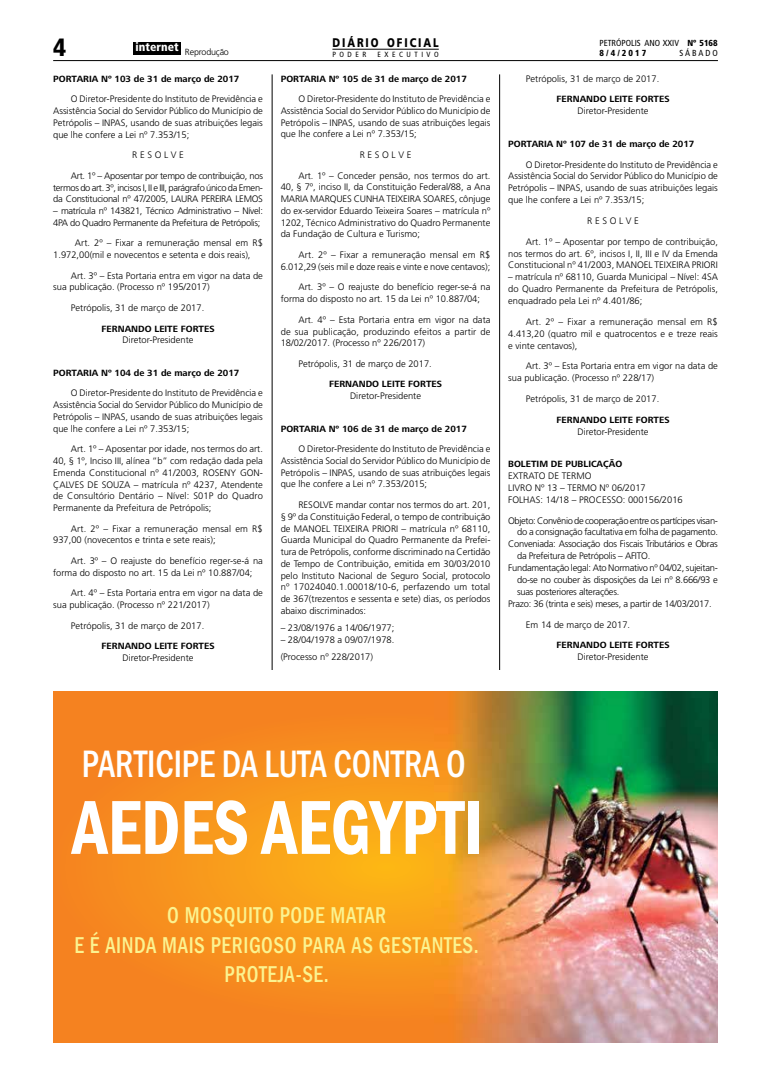
<style>
.page{position:relative;width:780px;height:1081px;background:#fff}
.page>*{position:absolute;margin:0;border:0;box-sizing:border-box;transform-origin:0 0}
.t1{font:600 condensed 79.12px "Franklin Gothic";color:#fff;scale:.88 1}
.t2{font:500 condensed 39.5px "Franklin Gothic";color:#fff;scale:.88 1}
.t3{font:900 condensed 25px "Frutiger";color:#000}
.t4{font:500 condensed 23.75px/29.6px "Franklin Gothic";letter-spacing:.03em;color:#fbf390;text-align:center;scale:.88 1}
.t5{font:900 12.5px "Frutiger";letter-spacing:.19em;color:#000;scale:.8 1}
.t6{font:900 condensed 11.88px "Frutiger";color:#fff}
.t7{font:300 9.38px/11.8px "Frutiger";color:#000;text-align:justify}
.t8{font:300 9.38px "Frutiger";letter-spacing:-.025em;color:#000}
.t9{font:700 9.38px "Frutiger Next LT";color:#000}
.t10{font:300 9.38px/11.8px "Frutiger";letter-spacing:-.035em;color:#000}
.t11{font:300 9.38px/20.6px "Frutiger";letter-spacing:-.03em;color:#000}
.t12{font:300 8.88px "Frutiger";letter-spacing:-.02em;color:#000}
.t13{font:condensed 8.75px "Frutiger";color:#000}
.t14{font:900 condensed 8.75px "Frutiger";color:#000}
.t15{font:condensed 7.5px "Frutiger";letter-spacing:.465em;color:#000}
.s1{font-weight:900}
</style>
<div class="page">
<hr style="left:499px;top:74px;width:1px;height:971px;background:#000">
<hr style="left:272px;top:74px;width:1px;height:971px;background:#000">
<hr style="left:53px;top:60px;width:665px;height:1px;background:#000">
<hr style="left:332px;top:49px;width:107px;height:1px;background:#000">
<div style="left:133px;top:43px;width:47px;height:12px;background:#000"></div>
<svg style="left:53px;top:691px;width:381px;height:351px;background:#f78f1d"></svg>
<img style="left:434px;top:691px;width:284px;height:351px">
<h3 class="t3" style="left:53px;top:32px;width:15px">4</h3>
<p class="t6" style="left:136px;top:40px;width:45px">internet</p>
<p class="t9" style="left:53px;top:73px;width:188px">PORTARIA Nº 103 de 31 de março de 2017</p>
<p class="t7" style="left:53px;top:93px;width:211px;text-indent:18px">O Diretor-Presidente do Instituto de Previdência e Assistência Social do Servidor Público do Município de Petrópolis – INPAS, usando de suas atribuições legais que lhe confere a Lei nº 7.353/15;</p>
<p class="t11" style="left:71px;top:145px;width:193px;text-indent:61px">R E S O L V E<br>Art. 1º – Aposentar por tempo de contribuição, nos</p>
<p class="t10" style="left:53px;top:181px;width:211px">termos do art. 3º, incisos I, II e III, parágrafo único da Emen&shy;da Constitucional nº 47/2005, LAURA PEREIRA LEMOS</p>
<p class="t11" style="left:53px;top:205px;width:211px;line-height:11.8px">– matrícula nº 143821, Técnico Administrativo – Nível:<br>4PA do Quadro Permanente da Prefeitura de Petrópolis;</p>
<p class="t7" style="left:53px;top:237px;width:211px;text-indent:22px">Art. 2º – Fixar a remuneração mensal em R$<br>1.972,00(mil e novecentos e setenta e dois reais),</p>
<p class="t7" style="left:53px;top:270px;width:211px;text-indent:18px">Art. 3º – Esta Portaria entra em vigor na data de sua publicação. (Processo nº 195/2017)</p>
<p class="t7" style="left:71px;top:302px;width:135px">Petrópolis, 31 de março de 2017.</p>
<p class="t9" style="left:102px;top:323px;width:114px">FERNANDO LEITE FORTES</p>
<p class="t7" style="left:122px;top:334px;width:73px">Diretor-Presidente</p>
<p class="t9" style="left:53px;top:367px;width:188px">PORTARIA Nº 104 de 31 de março de 2017</p>
<p class="t7" style="left:53px;top:387px;width:211px;text-indent:18px">O Diretor-Presidente do Instituto de Previdência e Assistência Social do Servidor Público do Município de Petrópolis – INPAS, usando de suas atribuições legais que lhe confere a Lei nº 7.353/15;</p>
<p class="t7" style="left:53px;top:443px;width:211px;text-indent:18px">Art. 1º – Aposentar por idade, nos termos do art.<br>40, § 1º, Inciso III, alínea “b” com redação dada pela Emenda Constitucional nº 41/2003, ROSENY GON-ÇALVES DE SOUZA – matrícula nº 4237, Atendente de Consultório Dentário – Nível: S01P do Quadro Permanente da Prefeitura de Petrópolis;</p>
<p class="t7" style="left:53px;top:522px;width:211px;text-indent:18px">Art. 2º – Fixar a remuneração mensal em R$<br>937,00 (novecentos e trinta e sete reais);</p>
<p class="t7" style="left:53px;top:555px;width:211px;text-indent:18px">Art. 3º – O reajuste do benefício reger-se-á na forma do disposto no art. 15 da Lei nº 10.887/04;</p>
<p class="t7" style="left:53px;top:587px;width:211px;text-indent:18px">Art. 4º – Esta Portaria entra em vigor na data de sua publicação. (Processo nº 221/2017)</p>
<p class="t7" style="left:71px;top:619px;width:135px">Petrópolis, 31 de março de 2017.</p>
<p class="t9" style="left:102px;top:641px;width:114px">FERNANDO LEITE FORTES</p>
<p class="t7" style="left:122px;top:652px;width:73px">Diretor-Presidente</p>
<p class="t12" style="left:185px;top:46px;width:45px">Reprodução</p>
<h3 class="t5" style="left:332px;top:35px;width:134px">DIÁRIO OFICIAL</h3>
<p class="t13" style="left:599px;top:37px;width:120px">PETRÓPOLIS ANO XXIV <span class="s1">Nº 5168</span></p>
<p class="t15" style="left:332px;top:50px;width:35px">PODER</p>
<p class="t15" style="left:377px;top:50px;width:63px">EXECUTIVO</p>
<p class="t14" style="left:599px;top:47px;width:48px">8/4/2017</p>
<p class="t13" style="left:679px;top:47px;width:39px">SÁBADO</p>
<p class="t9" style="left:281px;top:73px;width:188px">PORTARIA Nº 105 de 31 de março de 2017</p>
<p class="t7" style="left:281px;top:93px;width:211px;text-indent:18px">O Diretor-Presidente do Instituto de Previdência e Assistência Social do Servidor Público do Município de Petrópolis – INPAS, usando de suas atribuições legais que lhe confere a Lei nº 7.353/15;</p>
<p class="t7" style="left:298px;top:144px;width:193px;line-height:20.6px;text-indent:61px">R E S O L V E<br>Art. 1º – Conceder pensão, nos termos do art.</p>
<p class="t7" style="left:281px;top:181px;width:211px">40, § 7º, inciso II, da Constituição Federal/88, a Ana MARIA MARQUES CUNHA TEIXEIRA SOARES, cônjuge do ex-servidor Eduardo Teixeira Soares – matrícula nº 1202, Técnico Administrativo do Quadro Permanente da Fundação de Cultura e Turismo;</p>
<p class="t7" style="left:281px;top:249px;width:211px;text-align:right">Art. 2º – Fixar a remuneração mensal em R$<br>6.012,29 (seis mil e doze reais e vinte e nove centavos);</p>
<p class="t7" style="left:281px;top:281px;width:211px;text-indent:18px">Art. 3º – O reajuste do benefício reger-se-á na forma do disposto no art. 15 da Lei nº 10.887/04;</p>
<p class="t7" style="left:281px;top:314px;width:211px;text-indent:18px">Art. 4º – Esta Portaria entra em vigor na data de sua publicação, produzindo efeitos a partir de 18/02/2017. (Processo nº 226/2017)</p>
<p class="t7" style="left:298px;top:358px;width:135px">Petrópolis, 31 de março de 2017.</p>
<p class="t9" style="left:329px;top:379px;width:114px">FERNANDO LEITE FORTES</p>
<p class="t7" style="left:350px;top:390px;width:73px">Diretor-Presidente</p>
<p class="t9" style="left:281px;top:423px;width:188px">PORTARIA Nº 106 de 31 de março de 2017</p>
<p class="t7" style="left:281px;top:443px;width:211px;text-indent:18px">O Diretor-Presidente do Instituto de Previdência e Assistência Social do Servidor Público do Município de Petrópolis – INPAS, usando de suas atribuições legais que lhe confere a Lei nº 7.353/2015;</p>
<p class="t7" style="left:281px;top:499px;width:211px;text-indent:18px">RESOLVE mandar contar nos termos do art. 201, § 9º da Constituição Federal, o tempo de contribuição de MANOEL TEIXEIRA PRIORI – matrícula nº 68110, Guarda Municipal do Quadro Permanente da Prefei&shy;tura de Petrópolis, conforme discriminado na Certidão de Tempo de Contribuição, emitida em 30/03/2010 pelo Instituto Nacional de Seguro Social, protocolo nº 17024040.1.00018/10-6, perfazendo um total de 367(trezentos e sessenta e sete) dias, os períodos abaixo discriminados:</p>
<p class="t7" style="left:281px;top:622px;width:115px">– 23/08/1976 a 14/06/1977;</p>
<p class="t7" style="left:281px;top:631px;width:115px;line-height:17.2px">– 28/04/1978 a 09/07/1978. (Processo nº 228/2017)</p>
<p class="t7" style="left:526px;top:72px;width:135px">Petrópolis, 31 de março de 2017.</p>
<p class="t9" style="left:556px;top:94px;width:114px">FERNANDO LEITE FORTES</p>
<p class="t7" style="left:577px;top:105px;width:73px">Diretor-Presidente</p>
<p class="t9" style="left:508px;top:138px;width:188px">PORTARIA Nº 107 de 31 de março de 2017</p>
<p class="t7" style="left:508px;top:158px;width:211px;text-indent:18px">O Diretor-Presidente do Instituto de Previdência e Assistência Social do Servidor Público do Município de Petrópolis – INPAS, usando de suas atribuições legais que lhe confere a Lei nº 7.353/15;</p>
<p class="t7" style="left:587px;top:215px;width:53px">R E S O L V E</p>
<p class="t7" style="left:508px;top:235px;width:211px;text-indent:18px">Art. 1º – Aposentar por tempo de contribuição, nos termos do art. 6º, incisos I, II, III e IV da Emenda Constitucional nº 41/2003, MANOEL TEIXEIRA PRIORI</p>
<p class="t7" style="left:508px;top:271px;width:211px">– matrícula nº 68110, Guarda Municipal – Nível: 4SA do Quadro Permanente da Prefeitura de Petrópolis, enquadrado pela Lei nº 4.401/86;</p>
<p class="t7" style="left:508px;top:316px;width:211px;text-indent:18px">Art. 2º – Fixar a remuneração mensal em R$ 4.413,20 (quatro mil e quatrocentos e e treze reais e vinte centavos),</p>
<p class="t7" style="left:508px;top:360px;width:211px;text-indent:18px">Art. 3º – Esta Portaria entra em vigor na data de sua publicação. (Processo nº 228/17)</p>
<p class="t7" style="left:526px;top:393px;width:135px">Petrópolis, 31 de março de 2017.</p>
<p class="t9" style="left:556px;top:414px;width:114px">FERNANDO LEITE FORTES</p>
<p class="t7" style="left:577px;top:425px;width:73px">Diretor-Presidente</p>
<p class="t9" style="left:508px;top:459px;width:116px">BOLETIM DE PUBLICAÇÃO</p>
<p class="t7" style="left:508px;top:470px;width:176px;text-align:left">EXTRATO DE TERMO<br>LIVRO Nº 13 – TERMO Nº 06/2017<br>FOLHAS: 14/18 – PROCESSO: 000156/2016</p>
<p class="t10" style="left:508px;top:514px;width:211px">Objeto: Convênio de cooperação entre os partícipes visan-</p>
<p class="t8" style="left:517px;top:527px;width:202px">do a consignação facultativa em folha de pagamento.</p>
<p class="t8" style="left:508px;top:539px;width:211px">Conveniada: Associação dos Fiscais Tributários e Obras</p>
<p class="t8" style="left:517px;top:551px;width:135px">da Prefeitura de Petrópolis – AFITO.</p>
<p class="t8" style="left:508px;top:562px;width:211px">Fundamentação legal: Ato Normativo nº 04/02, sujeitan-</p>
<p class="t8" style="left:517px;top:574px;width:202px">do-se no couber às disposições da Lei nº 8.666/93 e</p>
<p class="t8" style="left:517px;top:586px;width:104px">suas posteriores alterações.</p>
<p class="t8" style="left:508px;top:598px;width:205px">Prazo: 36 (trinta e seis) meses, a partir de 14/03/2017.</p>
<p class="t7" style="left:526px;top:618px;width:106px">Em 14 de março de 2017.</p>
<p class="t9" style="left:556px;top:640px;width:114px">FERNANDO LEITE FORTES</p>
<p class="t7" style="left:577px;top:651px;width:73px">Diretor-Presidente</p>
<h2 class="t2" style="left:82px;top:738px;width:438px">PARTICIPE DA LUTA CONTRA O</h2>
<h1 class="t1" style="left:72px;top:774px;width:468px">AEDES AEGYPTI</h1>
<h3 class="t4" style="left:74px;top:900px;width:461px">O MOSQUITO PODE MATAR<br>E É AINDA MAIS PERIGOSO PARA AS GESTANTES.<br>PROTEJA-SE.</h3>
</div>
